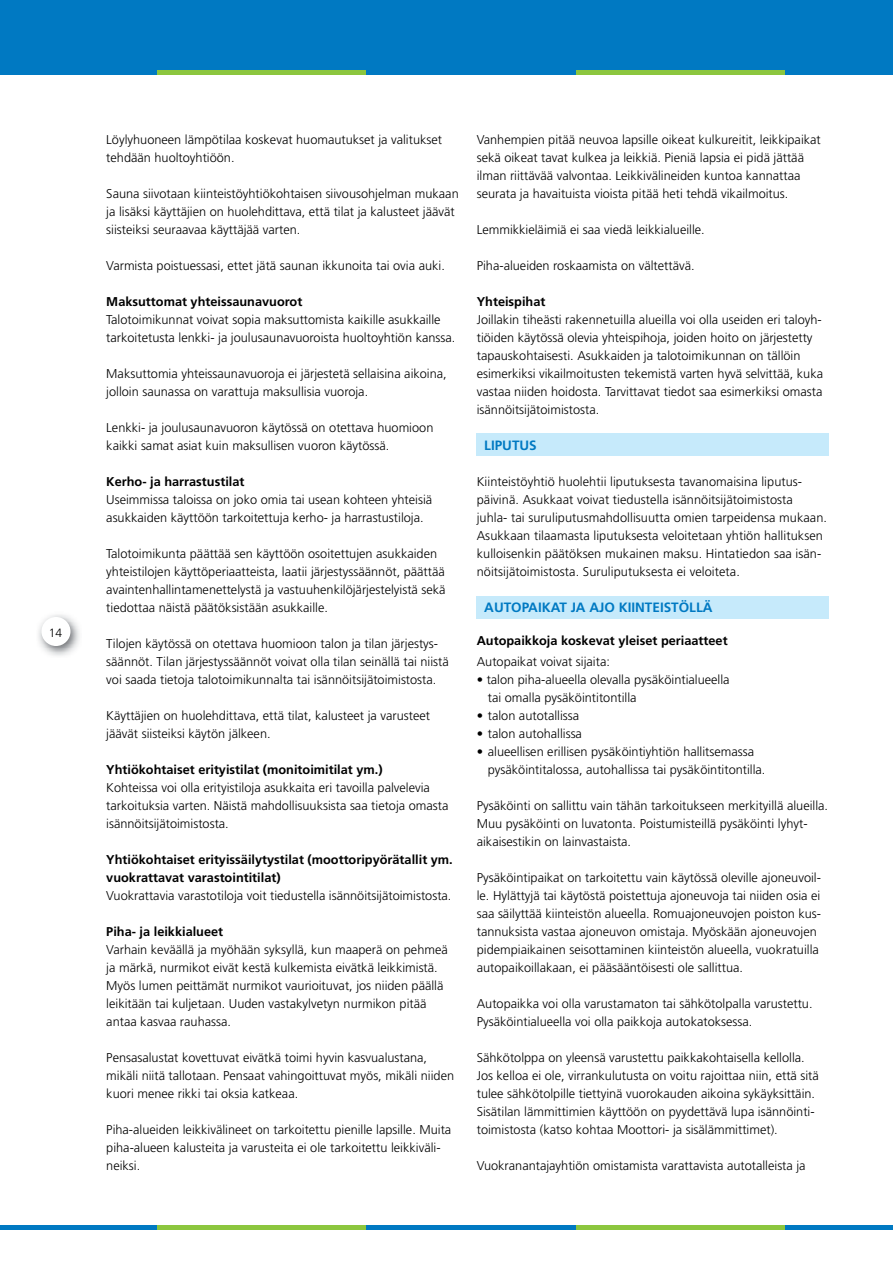
<style>
.page{position:relative;width:893px;height:1263px;background:#fff}
.page>*{position:absolute;margin:0;border:0;box-sizing:border-box;transform-origin:0 0}
.t1{font:700 13.5px "Frutiger";color:#0079c2}
.t2{font:300 12.75px/18px "Frutiger";color:#000}
.t3{font:700 12.75px/18px "Frutiger";color:#000}
.t4{font:300 12px "Frutiger";color:#000}
</style>
<div class="page">
<div style="left:0;top:1225px;width:157px;height:5px;background:#0079c2"></div>
<div style="left:157px;top:1225px;width:209px;height:5px;background:#8cc63e"></div>
<div style="left:366px;top:1225px;width:210px;height:5px;background:#0079c2"></div>
<div style="left:576px;top:1225px;width:209px;height:5px;background:#8cc63e"></div>
<div style="left:785px;top:1225px;width:108px;height:5px;background:#0079c2"></div>
<div style="left:0;top:0;width:893px;height:70px;background:#0079c2"></div>
<img style="left:38px;top:615px;width:42px;height:41px">
<div style="left:41px;top:617px;width:30px;height:29px;background:#fff;border-radius:50%"></div>
<div style="left:477px;top:433px;width:352px;height:23px;background:#c6eafb"></div>
<div style="left:477px;top:596px;width:352px;height:23px;background:#c6eafb"></div>
<hr style="left:0;top:70px;width:157px;height:4px;background:#0079c2">
<hr style="left:157px;top:70px;width:209px;height:4px;background:#8cc63e">
<hr style="left:366px;top:70px;width:210px;height:4px;background:#0079c2">
<hr style="left:576px;top:70px;width:209px;height:4px;background:#8cc63e">
<hr style="left:785px;top:70px;width:108px;height:4px;background:#0079c2">
<p class="t4" style="left:49px;top:626px;width:15px">14</p>
<p class="t2" style="left:106px;top:131px;width:337px">Löylyhuoneen lämpötilaa koskevat huomautukset ja valitukset tehdään huoltoyhtiöön.</p>
<p class="t2" style="left:106px;top:185px;width:354px">Sauna siivotaan kiinteistöyhtiökohtaisen siivousohjelman mukaan ja lisäksi käyttäjien on huolehdittava, että tilat ja kalusteet jäävät siisteiksi seuraavaa käyttäjää varten.</p>
<p class="t2" style="left:106px;top:257px;width:340px">Varmista poistuessasi, ettet jätä saunan ikkunoita tai ovia auki.</p>
<p class="t3" style="left:106px;top:293px;width:198px">Maksuttomat yhteissaunavuorot</p>
<p class="t2" style="left:106px;top:311px;width:351px">Talotoimikunnat voivat sopia maksuttomista kaikille asukkaille tarkoitetusta lenkki- ja joulusaunavuoroista huoltoyhtiön kanssa.</p>
<p class="t2" style="left:106px;top:365px;width:342px">Maksuttomia yhteissaunavuoroja ei järjestetä sellaisina aikoina, jolloin saunassa on varattuja maksullisia vuoroja.</p>
<p class="t2" style="left:106px;top:419px;width:329px">Lenkki- ja joulusaunavuoron käytössä on otettava huomioon kaikki samat asiat kuin maksullisen vuoron käytössä.</p>
<p class="t3" style="left:106px;top:473px;width:140px">Kerho- ja harrastustilat</p>
<p class="t2" style="left:106px;top:491px;width:327px">Useimmissa taloissa on joko omia tai usean kohteen yhteisiä asukkaiden käyttöön tarkoitettuja kerho- ja harrastustiloja.</p>
<p class="t2" style="left:106px;top:545px;width:341px">Talotoimikunta päättää sen käyttöön osoitettujen asukkaiden yhteistilojen käyttöperiaatteista, laatii järjestyssäännöt, päättää avaintenhallintamenettelystä ja vastuuhenkilöjärjestelyistä sekä tiedottaa näistä päätöksistään asukkaille.</p>
<p class="t2" style="left:106px;top:635px;width:344px">Tilojen käytössä on otettava huomioon talon ja tilan järjestys&shy;säännöt. Tilan järjestyssäännöt voivat olla tilan seinällä tai niistä voi saada tietoja talotoimikunnalta tai isännöitsijätoimistosta.</p>
<p class="t2" style="left:106px;top:707px;width:325px">Käyttäjien on huolehdittava, että tilat, kalusteet ja varusteet jäävät siisteiksi käytön jälkeen.</p>
<p class="t3" style="left:106px;top:761px;width:278px">Yhtiökohtaiset erityistilat (monitoimitilat ym.)</p>
<p class="t2" style="left:106px;top:779px;width:344px">Kohteissa voi olla erityistiloja asukkaita eri tavoilla palvelevia tarkoituksia varten. Näistä mahdollisuuksista saa tietoja omasta isännöitsijätoimistosta.</p>
<p class="t3" style="left:106px;top:851px;width:348px">Yhtiökohtaiset erityissäilytystilat (moottoripyörätallit ym. vuokrattavat varastointitilat)</p>
<p class="t2" style="left:106px;top:887px;width:347px">Vuokrattavia varastotiloja voit tiedustella isännöitsijätoimistosta.</p>
<p class="t3" style="left:106px;top:923px;width:118px">Piha- ja leikkialueet</p>
<p class="t2" style="left:106px;top:941px;width:343px">Varhain keväällä ja myöhään syksyllä, kun maaperä on pehmeä ja märkä, nurmikot eivät kestä kulkemista eivätkä leikkimistä.<br>Myös lumen peittämät nurmikot vaurioituvat, jos niiden päällä leikitään tai kuljetaan. Uuden vastakylvetyn nurmikon pitää antaa kasvaa rauhassa.</p>
<p class="t2" style="left:106px;top:1049px;width:349px">Pensasalustat kovettuvat eivätkä toimi hyvin kasvualustana, mikäli niitä tallotaan. Pensaat vahingoittuvat myös, mikäli niiden kuori menee rikki tai oksia katkeaa.</p>
<p class="t2" style="left:106px;top:1121px;width:346px">Piha-alueiden leikkivälineet on tarkoitettu pienille lapsille. Muita piha-alueen kalusteita ja varusteita ei ole tarkoitettu leikkiväli&shy;neiksi.</p>
<p class="t2" style="left:477px;top:131px;width:346px">Vanhempien pitää neuvoa lapsille oikeat kulkureitit, leikkipaikat sekä oikeat tavat kulkea ja leikkiä. Pieniä lapsia ei pidä jättää ilman riittävää valvontaa. Leikkivälineiden kuntoa kannattaa seurata ja havaituista vioista pitää heti tehdä vikailmoitus.</p>
<p class="t2" style="left:477px;top:221px;width:230px">Lemmikkieläimiä ei saa viedä leikkialueille.</p>
<p class="t2" style="left:477px;top:257px;width:219px">Piha-alueiden roskaamista on vältettävä.</p>
<p class="t3" style="left:477px;top:293px;width:70px">Yhteispihat</p>
<p class="t2" style="left:477px;top:311px;width:348px">Joillakin tiheästi rakennetuilla alueilla voi olla useiden eri taloyh&shy;tiöiden käytössä olevia yhteispihoja, joiden hoito on järjestetty tapauskohtaisesti. Asukkaiden ja talotoimikunnan on tällöin esimerkiksi vikailmoitusten tekemistä varten hyvä selvittää, kuka vastaa niiden hoidosta. Tarvittavat tiedot saa esimerkiksi omasta isännöitsijätoimistosta.</p>
<p class="t1" style="left:484px;top:437px;width:54px">LIPUTUS</p>
<p class="t2" style="left:477px;top:473px;width:352px">Kiinteistöyhtiö huolehtii liputuksesta tavanomaisina liputus&shy;päivinä. Asukkaat voivat tiedustella isännöitsijätoimistosta<br>juhla- tai suruliputusmahdollisuutta omien tarpeidensa mukaan.<br>Asukkaan tilaamasta liputuksesta veloitetaan yhtiön hallituksen kulloisenkin päätöksen mukainen maksu. Hintatiedon saa isän&shy;nöitsijätoimistosta. Suruliputuksesta ei veloiteta.</p>
<p class="t1" style="left:484px;top:599px;width:230px">AUTOPAIKAT JA AJO KIINTEISTÖLLÄ</p>
<p class="t3" style="left:477px;top:632px;width:252px">Autopaikkoja koskevat yleiset periaatteet</p>
<p class="t2" style="left:477px;top:653px;width:135px">Autopaikat voivat sijaita:</p>
<p class="t2" style="left:488px;top:671px;width:243px;text-indent:-11px">• talon piha-alueella olevalla pysäköintialueella tai omalla pysäköintitontilla</p>
<p class="t2" style="left:477px;top:707px;width:104px">• talon autotallissa</p>
<p class="t2" style="left:477px;top:725px;width:107px">• talon autohallissa</p>
<p class="t2" style="left:488px;top:743px;width:279px;text-indent:-11px">• alueellisen erillisen pysäköintiyhtiön hallitsemassa pysäköintitalossa, autohallissa tai pysäköintitontilla.</p>
<p class="t2" style="left:477px;top:797px;width:353px">Pysäköinti on sallittu vain tähän tarkoitukseen merkityillä alueilla.<br>Muu pysäköinti on luvatonta. Poistumisteillä pysäköinti lyhyt&shy;aikaisestikin on lainvastaista.</p>
<p class="t2" style="left:477px;top:869px;width:346px">Pysäköintipaikat on tarkoitettu vain käytössä oleville ajoneuvoil&shy;le. Hylättyjä tai käytöstä poistettuja ajoneuvoja tai niiden osia ei saa säilyttää kiinteistön alueella. Romuajoneuvojen poiston kus&shy;tannuksista vastaa ajoneuvon omistaja. Myöskään ajoneuvojen pidempiaikainen seisottaminen kiinteistön alueella, vuokratuilla autopaikoillakaan, ei pääsääntöisesti ole sallittua.</p>
<p class="t2" style="left:477px;top:995px;width:337px">Autopaikka voi olla varustamaton tai sähkötolpalla varustettu.<br>Pysäköintialueella voi olla paikkoja autokatoksessa.</p>
<p class="t2" style="left:477px;top:1049px;width:344px">Sähkötolppa on yleensä varustettu paikkakohtaisella kellolla.<br>Jos kelloa ei ole, virrankulutusta on voitu rajoittaa niin, että sitä tulee sähkötolpille tiettyinä vuorokauden aikoina sykäyksittäin.<br>Sisätilan lämmittimien käyttöön on pyydettävä lupa isännöinti&shy;toimistosta (katso kohtaa Moottori- ja sisälämmittimet).</p>
<p class="t2" style="left:477px;top:1157px;width:330px">Vuokranantajayhtiön omistamista varattavista autotalleista ja</p>
</div>
